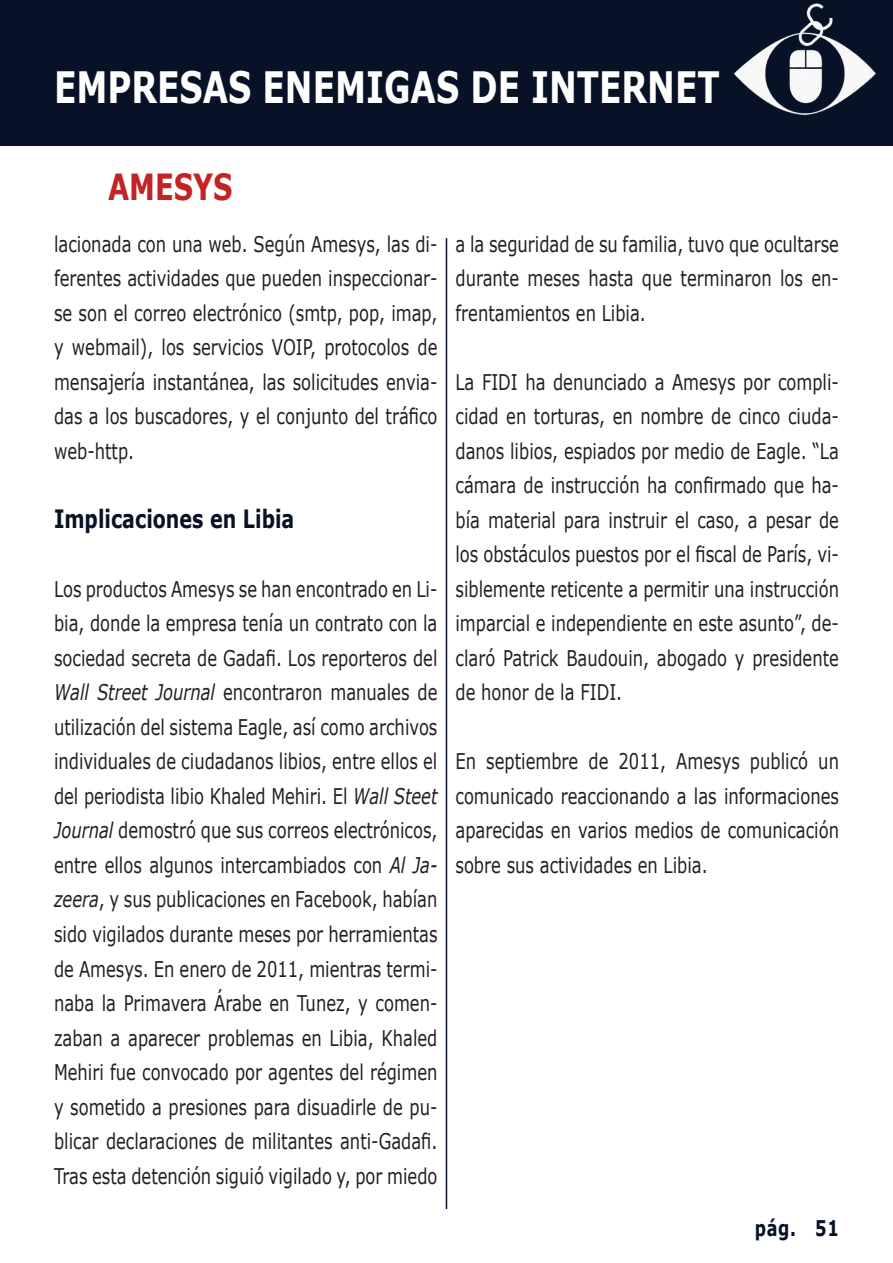
<style>
.page{position:relative;width:893px;height:1263px;background:#fff}
.page>*{position:absolute;margin:0;border:0;box-sizing:border-box;transform-origin:0 0}
.t1{font:700 43.2px "Verdana";color:#fff;scale:.76 1}
.t2{font:700 36px "Verdana";color:#c32325;scale:.76 1}
.titular_azul{font:700 25.2px "Verdana";color:#071226;scale:.76 1}
.Estilo_de_párrafo_1{font:21.6px/34.5px "Verdana";color:#231f20;text-align:justify;scale:.76 1}
.t3{font:700 21.6px "Verdana";color:#071226;scale:.75 1}
.s1{font-style:italic}
</style>
<div class="page">
<hr style="left:446px;top:238px;width:1px;height:971px;background:#071226">
<div style="left:0;top:0;width:893px;height:145px;background:#071226"></div>
<img style="left:510px;top:3px;width:383px;height:143px">
<p class="t1" style="left:54px;top:59px;width:877px">EMPRESAS ENEMIGAS DE INTERNET</p>
<p class="t2" style="left:108px;top:163px;width:165px">AMESYS</p>
<p class="Estilo_de_párrafo_1" style="left:54px;top:227px;width:506px">lacionada con una web. Según Amesys, las di&shy;ferentes actividades que pueden inspeccionar&shy;se son el correo electrónico (smtp, pop, imap, y webmail), los servicios VOIP, protocolos de mensajería instantánea, las solicitudes envia&shy;das a los buscadores, y el conjunto del tráfico web-http.</p>
<p class="titular_azul" style="left:54px;top:502px;width:318px">Implicaciones en Libia</p>
<p class="Estilo_de_párrafo_1" style="left:54px;top:572px;width:506px">Los productos Amesys se han encontrado en Li&shy;bia, donde la empresa tenía un contrato con la sociedad secreta de Gadafi. Los reporteros del <span class="s1">Wall Street Journal</span> encontraron manuales de utilización del sistema Eagle, así como archivos individuales de ciudadanos libios, entre ellos el del periodista libio Khaled Mehiri. El <span class="s1">Wall Steet Journal</span> demostró que sus correos electrónicos, entre ellos algunos intercambiados con <span class="s1">Al Ja&shy;zeera</span>, y sus publicaciones en Facebook, habían sido vigilados durante meses por herramientas de Amesys. En enero de 2011, mientras termi&shy;naba la Primavera Árabe en Tunez, y comen&shy;zaban a aparecer problemas en Libia, Khaled Mehiri fue convocado por agentes del régimen y sometido a presiones para disuadirle de pu&shy;blicar declaraciones de militantes anti-Gadafi.<br>Tras esta detención siguió vigilado y, por miedo</p>
<p class="Estilo_de_párrafo_1" style="left:455px;top:227px;width:506px">a la seguridad de su familia, tuvo que ocultarse durante meses hasta que terminaron los en&shy;frentamientos en Libia.</p>
<p class="Estilo_de_párrafo_1" style="left:455px;top:365px;width:506px">La FIDI ha denunciado a Amesys por compli&shy;cidad en torturas, en nombre de cinco ciuda&shy;danos libios, espiados por medio de Eagle. “La cámara de instrucción ha confirmado que ha&shy;bía material para instruir el caso, a pesar de los obstáculos puestos por el fiscal de París, vi&shy;siblemente reticente a permitir una instrucción imparcial e independiente en este asunto”, de&shy;claró Patrick Baudouin, abogado y presidente de honor de la FIDI.</p>
<p class="Estilo_de_párrafo_1" style="left:455px;top:745px;width:506px">En septiembre de 2011, Amesys publicó un comunicado reaccionando a las informaciones aparecidas en varios medios de comunicación sobre sus actividades en Libia.</p>
<p class="t3" style="left:755px;top:1213px;width:114px">pág. 51</p>
</div>
